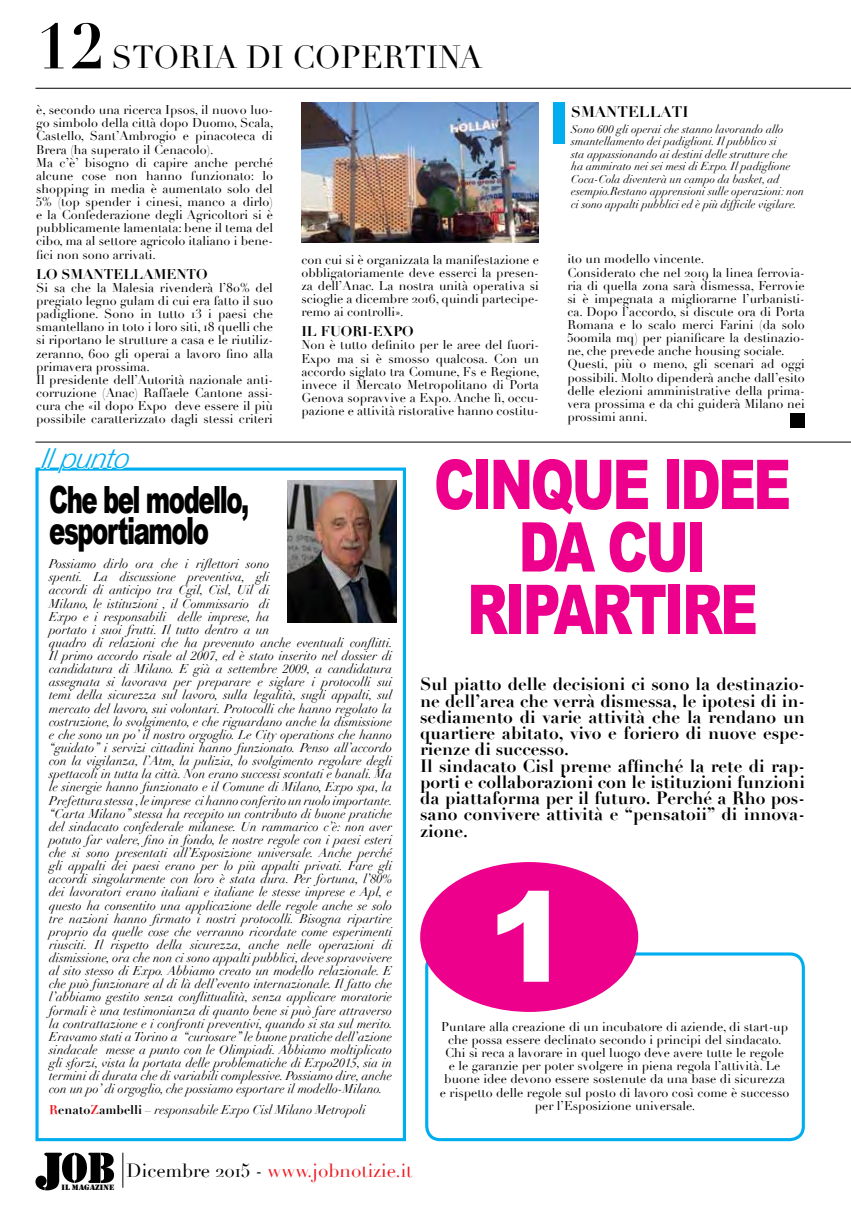
<style>
.page{position:relative;width:851px;height:1205px;background:#fff}
.page>*{position:absolute;margin:0;border:0;box-sizing:border-box;transform-origin:0 0}
.t1{font:900 125px "Arial";color:#fff}
.t2{font:900 68.75px/62.5px "Arial";letter-spacing:-.05em;color:#ec008c;text-align:center;scale:.76 1}
.t3{font:700 62.5px "Didot";color:#000}
.t4{font:900 37.5px/31.2px "Arial";letter-spacing:-.06em;color:#000;scale:.65 1}
.t5{font:31.25px "Didot";color:#000}
.t6{font:italic 300 27.5px "Helvetica Neue";color:#00aeef}
.t7{font:18.75px "Didot";color:#ed1d24}
.t8{font:700 17.5px/16.2px "Didot";color:#000}
.t9{font:700 15px "Didot";color:#000}
.t10{font:700 13.75px "Didot";color:#000}
.t11{font:italic 12.5px/13.1px "Didot";color:#000}
.t12{font:12.5px/13.1px "Didot";color:#000}
.t13{font:italic 11.25px/12.5px "Didot";color:#000}
.t14{font:8px "Stencil";color:#000;scale:1.1 1}
.s1{font-weight:700;font-style:normal;color:#ed1d24}
.s2{font-weight:700;font-style:normal}
.s3{color:#000}
</style>
<div class="page">
<hr style="left:35px;top:88px;width:815px;height:1px;background:#000">
<svg style="left:35px;top:1152px;width:79px;height:38px"></svg>
<hr style="left:122px;top:1152px;width:1px;height:35px;background:#000">
<hr style="left:35px;top:442px;width:815px;height:1px;background:#000">
<div style="left:35px;top:467px;width:371px;height:674px;border:3px solid #00aeef"></div>
<svg style="left:39px;top:467px;width:92px;height:4px"></svg>
<div style="left:790px;top:414px;width:14px;height:14px;background:#000"></div>
<div style="left:425px;top:952px;width:379px;height:189px;border:3px solid #00aeef;border-radius:13px"></div>
<div style="left:420px;top:862px;width:218px;height:150px;background:#ec008c;border-radius:50%"></div>
<img style="left:301px;top:103px;width:238px;height:139px">
<div style="left:553px;top:102px;width:11px;height:41px;background:#00aeef"></div>
<img style="left:287px;top:481px;width:109px;height:142px">
<h3 class="t3" style="left:35px;top:7px;width:71px">12</h3>
<h3 class="t5" style="left:111px;top:39px;width:372px">STORIA DI COPERTINA</h3>
<p class="t12" style="left:36px;top:104px;width:239px">è, secondo una ricerca Ipsos, il nuovo luo&shy;go simbolo della città dopo Duomo, Scala, Castello, Sant’Ambrogio e pinacoteca di Brera (ha superato il Cenacolo).<br>Ma c’è’ bisogno di capire anche perché alcune cose non hanno funzionato: lo shopping in media è aumentato solo del 5% (top spender i cinesi, manco a dirlo) e la Confederazione degli Agricoltori si è pubblicamente lamentata: bene il tema del cibo, ma al settore agricolo italiano i bene&shy;fici non sono arrivati.</p>
<p class="t10" style="left:36px;top:265px;width:173px">LO SMANTELLAMENTO</p>
<p class="t12" style="left:36px;top:281px;width:238px">Si sa che la Malesia rivenderà l’80% del pregiato legno gulam di cui era fatto il suo padiglione. Sono in tutto 13 i paesi che smantellano in toto i loro siti, 18 quelli che si riportano le strutture a casa e le riutiliz&shy;zeranno, 600 gli operai a lavoro fino alla primavera prossima.<br>Il presidente dell’Autorità nazionale anti&shy;corruzione (Anac) Raffaele Cantone assi&shy;cura che «il dopo Expo deve essere il più possibile caratterizzato dagli stessi criteri</p>
<p class="t12" style="left:301px;top:253px;width:239px;text-align:justify">con cui si è organizzata la manifestazione e obbligatoriamente deve esserci la presen&shy;za dell’Anac. La nostra unità operativa si scioglie a dicembre 2016, quindi partecipe&shy;remo ai controlli».</p>
<p class="t10" style="left:301px;top:323px;width:114px">IL FUORI-EXPO</p>
<p class="t12" style="left:301px;top:339px;width:240px;text-align:justify">Non è tutto definito per le aree del fuori-Expo ma si è smosso qualcosa. Con un accordo siglato tra Comune, Fs e Regione, invece il Mercato Metropolitano di Porta Genova sopravvive a Expo. Anche lì, occu&shy;pazione e attività ristorative hanno costitu-</p>
<p class="t9" style="left:571px;top:102px;width:119px">SMANTELLATI</p>
<p class="t13" style="left:571px;top:123px;width:234px">Sono 600 gli operai che stanno lavorando allo smantellamento dei padiglioni. Il pubblico si<br>sta appassionando ai destini delle strutture che<br>ha ammirato nei sei mesi di Expo. Il padiglione Coca-Cola diventerà un campo da basket, ad esempio.Restano apprensioni sulle operazioni: non ci sono appalti pubblici ed è più difficile vigilare.</p>
<p class="t12" style="left:567px;top:253px;width:239px">ito un modello vincente.<br>Considerato che nel 2019 la linea ferrovia&shy;ria di quella zona sarà dismessa, Ferrovie si è impegnata a migliorarne l’urbanisti&shy;ca. Dopo l’accordo, si discute ora di Porta Romana e lo scalo merci Farini (da solo 500mila mq) per pianificare la destinazio&shy;ne, che prevede anche housing sociale.<br>Questi, più o meno, gli scenari ad oggi possibili. Molto dipenderà anche dall’esito delle elezioni amministrative della prima&shy;vera prossima e da chi guiderà Milano nei prossimi anni.</p>
<h3 class="t6" style="left:41px;top:436px;width:96px">Ilp unto</h3>
<h3 class="t4" style="left:49px;top:483px;width:309px">Che bel modello, esportiamolo</h3>
<p class="t11" style="left:49px;top:557px;width:345px">Possiamo dirlo ora che i riflettori sono<br>spenti. La discussione preventiva, gli<br>accordi di anticipo tra Cgil, Cisl, Uil di<br>Milano, le istituzioni , il Commissario di<br>Expo e i responsabili delle imprese, ha<br>portato i suoi frutti. Il tutto dentro a un<br>quadro di relazioni che ha prevenuto anche eventuali conflitti.<br>Il primo accordo risale al 2007, ed è stato inserito nel dossier di candidatura di Milano. E già a settembre 2009, a candidatura assegnata si lavorava per preparare e siglare i protocolli sui temi della sicurezza sul lavoro, sulla legalità, sugli appalti, sul mercato del lavoro, sui volontari. Protocolli che hanno regolato la costruzione, lo svolgimento, e che riguardano anche la dismissione e che sono un po’ il nostro orgoglio. Le City operations che hanno “guidato” i servizi cittadini hanno funzionato. Penso all’accordo con la vigilanza, l’Atm, la pulizia, lo svolgimento regolare degli spettacoli in tutta la città. Non erano successi scontati e banali. Ma le sinergie hanno funzionato e il Comune di Milano, Expo spa, la Prefettura stessa , le imprese ci hanno conferito un ruolo importante. “Carta Milano” stessa ha recepito un contributo di buone pratiche del sindacato confederale milanese. Un rammarico c’è: non aver potuto far valere, fino in fondo, le nostre regole con i paesi esteri che si sono presentati all’Esposizione universale. Anche perché gli appalti dei paesi erano per lo più appalti privati. Fare gli accordi singolarmente con loro è stata dura. Per fortuna, l’80% dei lavoratori erano italiani e italiane le stesse imprese e Apl, e questo ha consentito una applicazione delle regole anche se solo tre nazioni hanno firmato i nostri protocolli. Bisogna ripartire proprio da quelle cose che verranno ricordate come esperimenti riusciti. Il rispetto della sicurezza, anche nelle operazioni di dismissione, ora che non ci sono appalti pubblici, deve sopravvivere al sito stesso di Expo. Abbiamo creato un modello relazionale. E che può funzionare al di là dell’evento internazionale. Il fatto che l’abbiamo gestito senza conflittualità, senza applicare moratorie formali è una testimonianza di quanto bene si può fare attraverso la contrattazione e i confronti preventivi, quando si sta sul merito.<br>Eravamo stati a Torino a “curiosare” le buone pratiche dell’azione sindacale messe a punto con le Olimpiadi. Abbiamo moltiplicato gli sforzi, vista la portata delle problematiche di Expo2015, sia in termini di durata che di variabili complessive. Possiamo dire, anche con un po’ di orgoglio, che possiamo esportare il modello-Milano.</p>
<p class="t11" style="left:49px;top:1103px;width:318px"><span class="s1">R</span><span class="s2">enato</span><span class="s1">Z</span><span class="s2">ambelli</span> – responsabile Expo Cisl Milano Metropoli</p>
<h2 class="t2" style="left:434px;top:451px;width:471px">CINQUE IDEE<br>DA CUI<br>RIPARTIRE</h2>
<p class="t8" style="left:420px;top:676px;width:386px">Sul piatto delle decisioni ci sono la destinazio&shy;ne dell’area che verrà dismessa, le ipotesi di in&shy;sediamento di varie attività che la rendano un quartiere abitato, vivo e foriero di nuove espe&shy;rienze di successo.<br>Il sindacato Cisl preme affinché la rete di rap&shy;porti e collaborazioni con le istituzioni funzioni da piattaforma per il futuro. Perché a Rho pos&shy;sano convivere attività e “pensatoii” di innova&shy;zione.</p>
<h1 class="t1" style="left:487px;top:846px;width:85px">1</h1>
<p class="t12" style="left:440px;top:1020px;width:351px;text-align:center">Puntare alla creazione di un incubatore di aziende, di start-up che possa essere declinato secondo i principi del sindacato.<br>Chi si reca a lavorare in quel luogo deve avere tutte le regole<br>e le garanzie per poter svolgere in piena regola l’attività. Le buone idee devono essere sostenute da una base di sicurezza e rispetto delle regole sul posto di lavoro così come è successo per l’Esposizione universale.</p>
<p class="t14" style="left:62px;top:1183px;width:49px">IL MAGAZINE</p>
<h3 class="t7" style="left:126px;top:1159px;width:287px"><span class="s3">Dicembre 2015 -</span> www.jobnotizie.it</h3>
</div>
